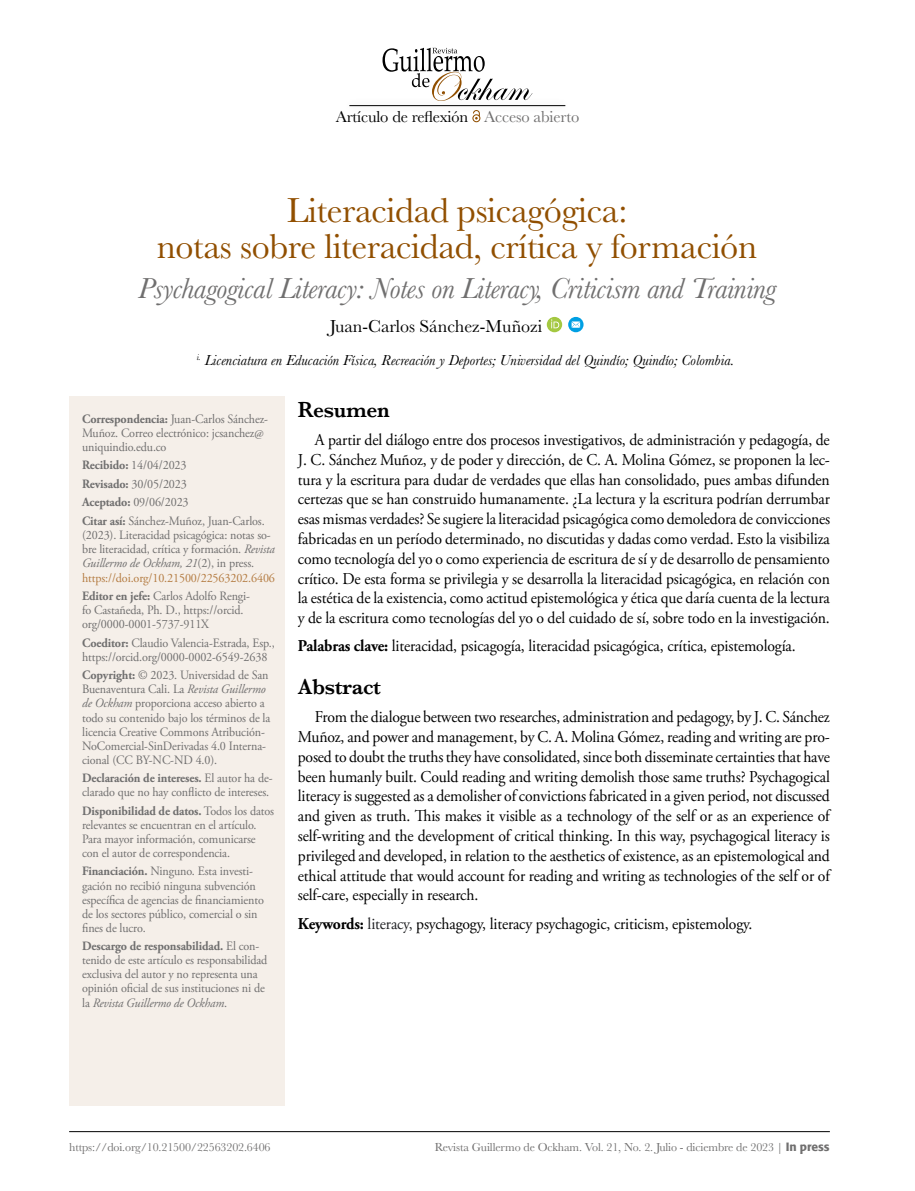
<style>
.page{position:relative;width:915px;height:1191px;background:#fff}
.page>*{position:absolute;margin:0;border:0;box-sizing:border-box;transform-origin:0 0}
.t1{font:36px/36px "Baskerville";letter-spacing:-.01em;color:#914f00;text-align:center}
.t2{font:italic 30px "Baskerville";letter-spacing:-.015em;color:#706f6f}
.t3{font:600 22.5px "Baskerville";letter-spacing:-.01em;color:#000;scale:.95 1}
.t4{font:18px "Baskerville";color:#000}
.t5{font:16.5px/19.8px "Adobe Garamond Pro";letter-spacing:-.01em;color:#000;text-align:justify;scale:.95 1}
.t6{font:16.5px "Baskerville";letter-spacing:-.01em;color:#000}
.t7{font:italic 15px "Baskerville";color:#000}
.t8{font:12.75px/14.1px "Adobe Garamond Pro";letter-spacing:-.01em;color:#706f6f;scale:.95 1}
.t9{font:12px "Baskerville";letter-spacing:-.01em;color:#706f6f}
.s1{color:#706f6f}
.s2{font-weight:700}
.s3{font-style:italic}
.s4{color:#b47c42}
.s5{color:#202124}
.s6{font-family:"Formata";font-weight:500}
</style>
<div class="page">
<div style="left:69px;top:396px;width:216px;height:710px;background:#f5efe9"></div>
<hr style="left:69px;top:1131px;width:760px;height:1px;background:#000">
<svg style="left:472px;top:114px;width:8px;height:8px"></svg>
<svg style="left:382px;top:48px;width:150px;height:49px"></svg>
<div style="left:342px;top:97px;width:230px;height:17px;background:#000;opacity:.3"></div>
<hr style="left:349px;top:105px;width:216px;height:1px;background:#000">
<svg style="left:546px;top:317px;width:16px;height:15px"></svg>
<svg style="left:551px;top:319px;width:8px;height:9px"></svg>
<div style="left:568px;top:317px;width:15px;height:15px;background:#009fe3;border-radius:50%"></div>
<svg style="left:571px;top:321px;width:9px;height:7px"></svg>
<p class="t6" style="left:335px;top:106px;width:245px">Artículo de reflexión <span class="s1">Acceso abierto</span></p>
<h1 class="t1" style="left:157px;top:192px;width:601px">Literacidad psicagógica:<br>notas sobre literacidad, crítica y formación</h1>
<h2 class="t2" style="left:138px;top:268px;width:639px">Psychagogical Literacy: Notes on Literacy, Criticism and Training</h2>
<p class="t4" style="left:330px;top:315px;width:214px">Juan-Carlos Sánchez-Muñozi</p>
<p class="t7" style="left:197px;top:350px;width:539px"><sup>i.</sup> Licenciatura en Educación Física, Recreación y Deportes; Universidad del Quindío; Quindío; Colombia.</p>
<p class="t8" style="left:82px;top:412px;width:197px"><span class="s2">Correspondencia:</span> Juan-Carlos Sánchez-<br>Muñoz. Correo electrónico: jcsanchez@ uniquindio.edu.co</p>
<p class="t8" style="left:82px;top:457px;width:194px;line-height:18.3px"><span class="s2">Recibido:</span> 14/04/2023<br><span class="s2">Revisado:</span> 30/05/2023<br><span class="s2">Aceptado:</span> 09/06/2023<br><span class="s2">Citar así:</span> Sánchez-Muñoz, Juan-Carlos.</p>
<p class="t8" style="left:82px;top:528px;width:204px">(2023). Literacidad psicagógica: notas so&shy;bre literacidad, crítica y formación. <span class="s3">Revista Guillermo de Ockham, 21</span>(2), in press. <span class="s4">https://doi.org/10.21500/22563202.6406</span></p>
<p class="t8" style="left:82px;top:589px;width:178px"><span class="s2">Editor en jefe:</span> Carlos Adolfo Rengi&shy;fo Castañeda, Ph. D., https://orcid. org/0000-0001-5737-911X</p>
<p class="t8" style="left:82px;top:636px;width:204px"><span class="s2">Coeditor:</span> Claudio Valencia-Estrada, Esp., https://orcid.org/0000-0002-6549-2638</p>
<p class="t8" style="left:82px;top:668px;width:200px"><span class="s2">Copyright:</span> © 2023. Universidad de San Buenaventura Cali. La <span class="s3">Revista Guillermo de Ockham</span> proporciona acceso abierto a todo su contenido bajo los términos de la licencia Creative Commons Atribución-NoComercial-SinDerivadas 4.0 Interna&shy;cional (CC BY-NC-ND 4.0).</p>
<p class="t8" style="left:82px;top:771px;width:202px"><span class="s2">Declaración de intereses.</span> El autor ha de&shy;clarado que no hay conflicto de intereses.</p>
<p class="t8" style="left:82px;top:804px;width:203px"><span class="s2">Disponibilidad de datos.</span> Todos los datos relevantes se encuentran en el artículo.<br>Para mayor información, comunicarse con el autor de correspondencia.</p>
<p class="t8" style="left:82px;top:864px;width:193px"><span class="s2">Financiación.</span> Ninguno. Esta investi&shy;gación no recibió ninguna subvención específica de agencias de financiamiento de los sectores público, comercial o sin fines de lucro.</p>
<p class="t8" style="left:82px;top:939px;width:196px"><span class="s2">Descargo de responsabilidad.</span> El con&shy;tenido de este artículo es responsabilidad exclusiva del autor y no representa una opinión oficial de sus instituciones ni de la <span class="s3">Revista Guillermo de Ockham</span>.</p>
<h3 class="t3" style="left:298px;top:393px;width:98px">Resumen</h3>
<p class="t5" style="left:298px;top:430px;width:561px;text-indent:17px">A partir del diálogo entre dos procesos investigativos, de administración y pedagogía, de J. C. Sánchez Muñoz, y de poder y dirección, de C. A. Molina Gómez, se proponen la lec&shy;tura y la escritura para dudar de verdades que ellas han consolidado, pues ambas difunden certezas que se han construido humanamente. ¿La lectura y la escritura podrían derrumbar esas mismas verdades? Se sugiere la literacidad psicagógica como demoledora de convicciones fabricadas en un período determinado, no discutidas y dadas como verdad. Esto la visibiliza como tecnología del yo o como experiencia de escritura de sí y de desarrollo de pensamiento crítico. De esta forma se privilegia y se desarrolla la literacidad psicagógica, en relación con la estética de la existencia, como actitud epistemológica y ética que daría cuenta de la lectura y de la escritura como tecnologías del yo o del cuidado de sí, sobre todo en la investigación.</p>
<p class="t5" style="left:298px;top:637px;width:525px"><span class="s2">Palabras clave:</span> literacidad, psicagogía, literacidad psicagógica, crítica, epistemología.</p>
<h3 class="t3" style="left:298px;top:670px;width:89px">Abstract</h3>
<p class="t5" style="left:298px;top:707px;width:561px;text-indent:17px">From the dialogue between two researches, administration and pedagogy, by J. C. Sánchez Muñoz, and power and management, by C. A. Molina Gómez, reading and writing are pro&shy;posed to doubt the truths they have consolidated, since both disseminate certainties that have been humanly built. Could reading and writing demolish those same truths? Psychagogical literacy is suggested as a demolisher of convictions fabricated in a given period, not discussed and given as truth. This makes it visible as a technology of the self or as an experience of self-writing and the development of critical thinking. In this way, psychagogical literacy is privileged and developed, in relation to the aesthetics of existence, as an epistemological and ethical attitude that would account for reading and writing as technologies of the self or of self-care, especially in research.</p>
<p class="t5" style="left:298px;top:914px;width:480px"><span class="s2">Keywords:</span> <span class="s5">literacy,</span> psychagogy, literacy psychagogic, criticism, epistemology.</p>
<p class="t9" style="left:69px;top:1139px;width:203px">https://doi.org/10.21500/22563202.6406</p>
<p class="t9" style="left:434px;top:1139px;width:396px">Revista Guillermo de Ockham. Vol. 21, No. 2. Julio - diciembre de 2023 | <span class="s6">In press</span></p>
</div>
